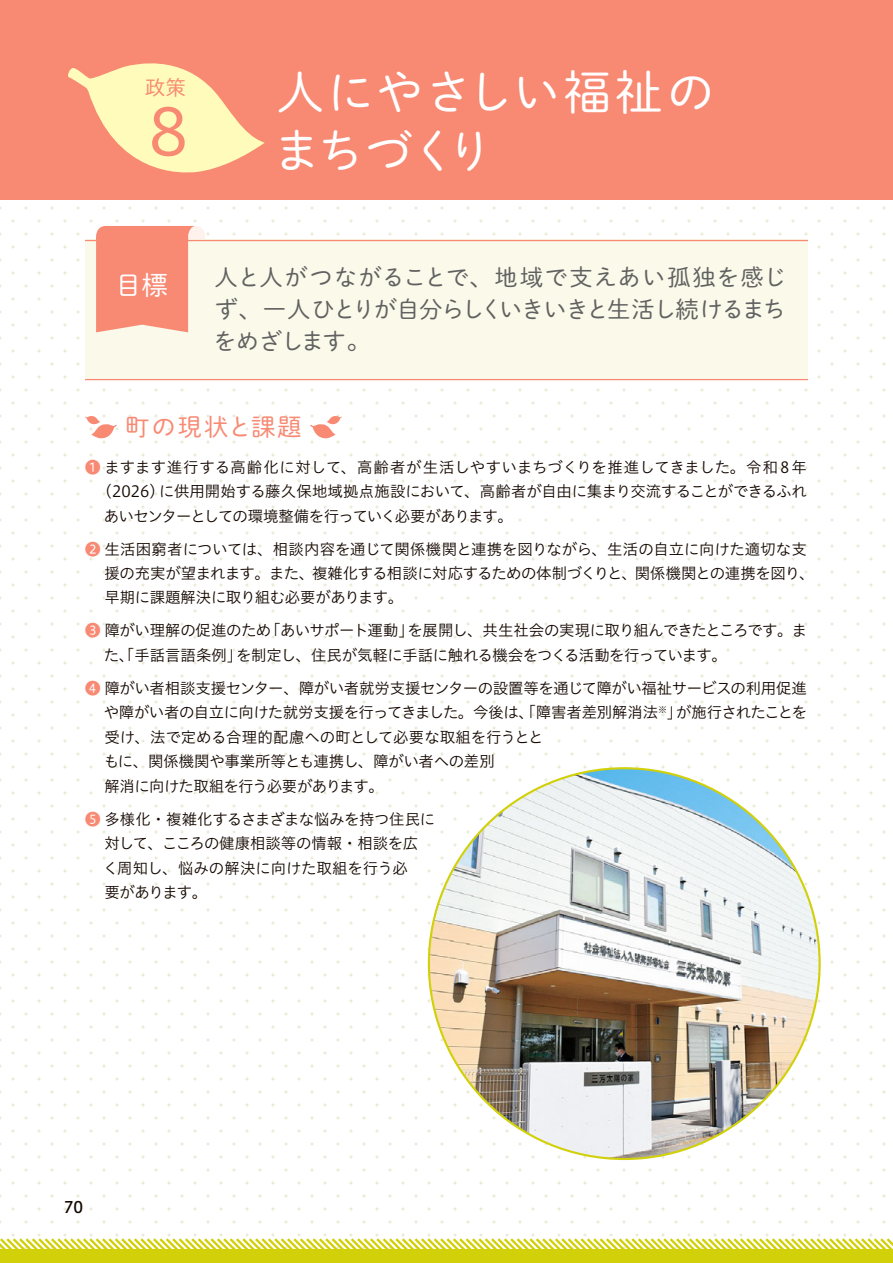
<style>
.page{position:relative;width:893px;height:1263px;background:#fff}
.page>*{position:absolute;margin:0;border:0;box-sizing:border-box;transform-origin:0 0}
.t1{font:66.9px "Shuei M Go Std L";color:#f88973}
.t2{font:47.85px/58.5px "Shuei M Go Std L";letter-spacing:.01em;color:#fff}
.t3{font:26.55px "Shuei M Go Std L";color:#fff}
.t4{font:24.45px "Shuei M Go Std L";letter-spacing:.075em;color:#f88973}
.t5{font:23.4px/32px "Shuei M Go Std L";letter-spacing:-.04em;color:#616161;text-align:justify}
.t6{font:15.9px "Hiragino UD Sans Std N W5";color:#140700}
.t7{font:15.45px/24.5px "Hiragino UD Sans Std N W3";letter-spacing:-.02em;color:#140700}
.t8{font:15.45px "Hiragino UD Sans Std N W3";letter-spacing:.005em;color:#140700}
.t9{font:15.45px "Hiragino UD Sans Std N W3";letter-spacing:-.06em;color:#140700}
.s1{color:#f88973}
</style>
<div class="page">
<div style="left:0;top:1249px;width:893px;height:14px;background:#d1d009"></div>
<svg style="left:0;top:1236px;width:893px;height:13px"></svg>
<div style="left:0;top:0;width:893px;height:199px;background:#f88973"></div>
<div style="left:85px;top:240px;width:723px;height:139px;background:#faf9ea"></div>
<hr style="left:85px;top:379px;width:723px;height:1px;background:#f88973">
<hr style="left:85px;top:240px;width:723px;height:1px;background:#f88973">
<svg style="left:85px;top:415px;width:32px;height:24px"></svg>
<svg style="left:310px;top:415px;width:32px;height:24px"></svg>
<img style="left:429px;top:768px;width:391px;height:391px;border-radius:195px">
<svg style="left:96px;top:226px;width:109px;height:106px"></svg>
<svg style="left:68px;top:63px;width:197px;height:110px"></svg>
<h1 class="t1" style="left:148px;top:83px;width:42px">8</h1>
<h2 class="t2" style="left:273px;top:61px;width:443px">人にやさしい福祉のまちづくり</h2>
<h3 class="t3" style="left:115px;top:265px;width:55px">目標</h3>
<h3 class="t5" style="left:213px;top:260px;width:575px">人と人がつながることで、地域で支えあい孤独を感じず、一人ひとりが自分らしくいきいきと生活し続けるまちをめざします。</h3>
<h3 class="t4" style="left:125px;top:409px;width:178px">町の現状と課題</h3>
<p class="t8" style="left:85px;top:455px;width:723px"><span class="s1">❶</span> ますます進行する高齢化に対して、高齢者が生活しやすいまちづくりを推進してきました。令和８年</p>
<p class="t7" style="left:97px;top:478px;width:712px">（2026）に供用開始する藤久保地域拠点施設において、高齢者が自由に集まり交流することができるふれ</p>
<p class="t9" style="left:104px;top:504px;width:411px">あいセンターとしての環境整備を行っていく必要があります。</p>
<p class="t7" style="left:104px;top:536px;width:712px;text-indent:-19px"><span class="s1">❷</span> 生活困窮者については、相談内容を通じて関係機関と連携を図りながら、生活の自立に向けた適切な支援の充実が望まれます。また、複雑化する相談に対応するための体制づくりと、関係機関との連携を図り、早期に課題解決に取り組む必要があります。</p>
<p class="t7" style="left:104px;top:617px;width:705px;text-indent:-19px"><span class="s1">❸</span> 障がい理解の促進のため「あいサポート運動」を展開し、共生社会の実現に取り組んできたところです。また、「手話言語条例」を制定し、住民が気軽に手話に触れる機会をつくる活動を行っています。</p>
<p class="t7" style="left:104px;top:675px;width:705px;text-indent:-18px"><span class="s1">❹</span> 障がい者相談支援センター、障がい者就労支援センターの設置等を通じて障がい福祉サービスの利用促進や障がい者の自立に向けた就労支援を行ってきました。今後は、「障害者差別解消法<sup>※</sup>」が施行されたことを受け、法で定める合理的配慮への町として必要な取組を行うとと<br>もに、関係機関や事業所等とも連携し、障がい者への差別<br>解消に向けた取組を行う必要があります。</p>
<p class="t7" style="left:103px;top:806px;width:334px;text-indent:-18px"><span class="s1">❺</span> 多様化・複雑化するさまざまな悩みを持つ住民に対して、こころの健康相談等の情報・相談を広く周知し、悩みの解決に向けた取組を行う必<br>要があります。</p>
<p class="t6" style="left:64px;top:1195px;width:21px">70</p>
</div>
